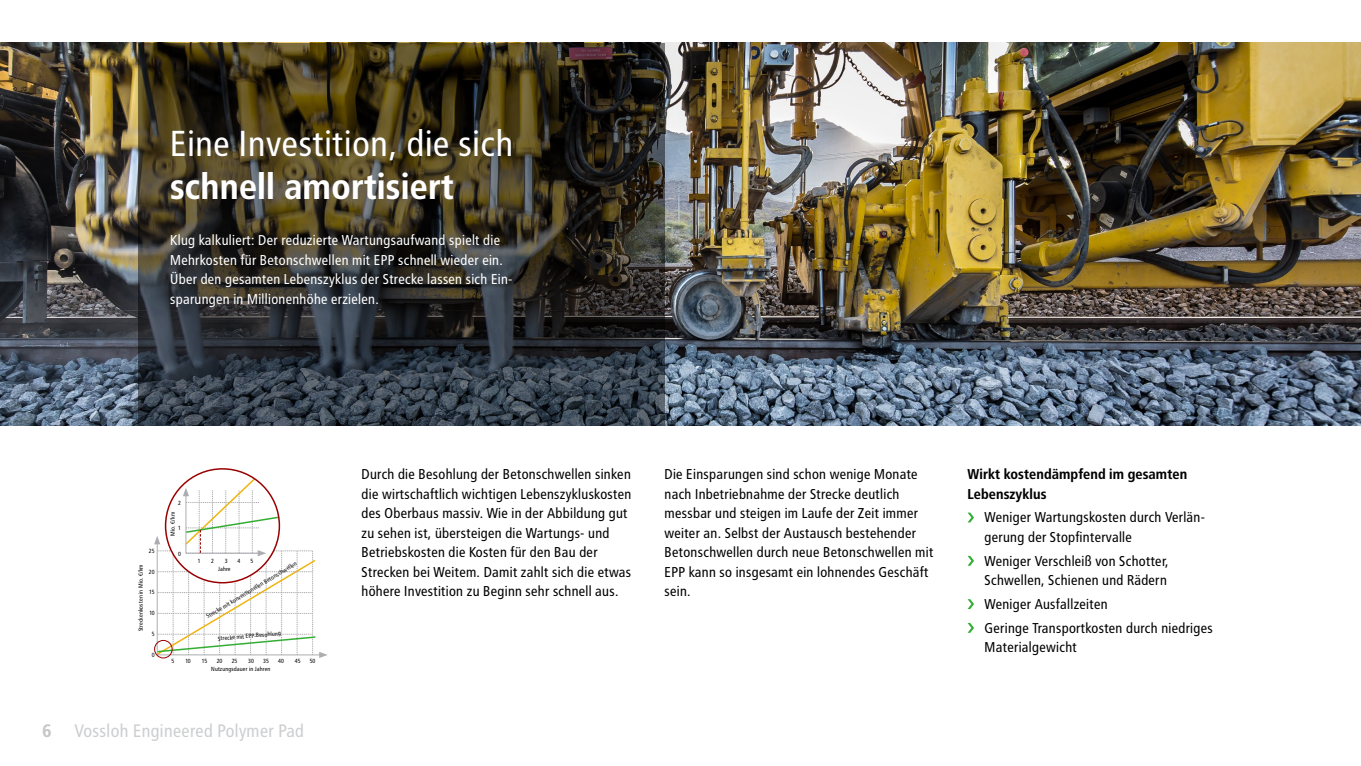
<style>
.page{position:relative;width:1361px;height:766px;background:#fff}
.page>*{position:absolute;margin:0;border:0;box-sizing:border-box;transform-origin:0 0}
.t1{font:36px "Transit OT";letter-spacing:-.015em;color:#fff}
.t2{font:700 36px "Transit OT";letter-spacing:-.015em;color:#fff}
.t3{font:18px "Transit OT";letter-spacing:-.015em;color:#cdced0}
.t4{font:14.25px/19.5px "Transit OT";letter-spacing:-.015em;color:#000}
.t5{font:14.25px/19.5px "Transit OT";letter-spacing:-.015em;color:#fff}
.t6{font:700 14.25px/19.5px "Transit OT";letter-spacing:-.015em;color:#000}
.t7{font:6px "Transit OT";letter-spacing:-.015em;color:#000}
.s1{font-weight:700;color:#c5c6c8}
</style>
<div class="page">
<img style="left:0;top:43px;width:1361px;height:382px">
<svg style="left:138px;top:43px;width:526px;height:382px;background:#353329"></svg>
<svg style="left:967px;top:512px;width:7px;height:10px"></svg>
<svg style="left:967px;top:555px;width:7px;height:10px"></svg>
<svg style="left:967px;top:599px;width:7px;height:10px"></svg>
<svg style="left:967px;top:622px;width:7px;height:10px"></svg>
<svg style="left:154px;top:469px;width:174px;height:188px"></svg>
<div style="left:165px;top:468px;width:115px;height:115px;border:2px solid #900;border-radius:50%"></div>
<div style="left:154px;top:640px;width:18px;height:18px;border:1px solid #900;border-radius:50%"></div>
<h1 class="t1" style="left:170px;top:122px;width:346px">Eine Investition, die sich</h1>
<h1 class="t2" style="left:170px;top:165px;width:286px">schnell amortisiert</h1>
<p class="t5" style="left:170px;top:230px;width:344px">Klug kalkuliert: Der reduzierte Wartungsaufwand spielt die Mehrkosten für Betonschwellen mit EPP schnell wieder ein.<br>Über den gesamten Lebenszyklus der Strecke lassen sich Ein&shy;sparungen in Millionenhöhe erzielen.</p>
<p class="t7" style="left:149px;top:547px;width:8px">25</p>
<p class="t7" style="left:149px;top:567px;width:7px">20</p>
<p class="t7" style="left:149px;top:588px;width:7px">15</p>
<p class="t7" style="left:149px;top:609px;width:7px">10</p>
<p class="t7" style="left:152px;top:630px;width:5px">5</p>
<p class="t7" style="left:152px;top:651px;width:5px">0</p>
<p class="t7" style="left:137px;top:631px;width:69px;rotate:-90deg">Streckenkosten in Mio. €/km</p>
<p class="t7" style="left:178px;top:499px;width:5px">2</p>
<p class="t7" style="left:178px;top:524px;width:5px">1</p>
<p class="t7" style="left:178px;top:550px;width:5px">0</p>
<p class="t7" style="left:169px;top:535px;width:26px;rotate:-90deg">Mio. €/km</p>
<p class="t7" style="left:198px;top:557px;width:5px">1</p>
<p class="t7" style="left:211px;top:557px;width:5px">2</p>
<p class="t7" style="left:225px;top:557px;width:5px">3</p>
<p class="t7" style="left:237px;top:557px;width:5px">4</p>
<p class="t7" style="left:251px;top:557px;width:5px">5</p>
<p class="t7" style="left:205px;top:613px;width:106px;rotate:-31deg">Strecke mit konventionellen Betonschwellen</p>
<p class="t7" style="left:218px;top:635px;width:65px;rotate:-5deg">Strecke mit EPP-Besohlung</p>
<p class="t7" style="left:218px;top:565px;width:14px">Jahre</p>
<p class="t7" style="left:172px;top:657px;width:5px">5</p>
<p class="t7" style="left:185px;top:657px;width:7px">10</p>
<p class="t7" style="left:202px;top:657px;width:7px">15</p>
<p class="t7" style="left:217px;top:657px;width:7px">20</p>
<p class="t7" style="left:232px;top:657px;width:8px">25</p>
<p class="t7" style="left:248px;top:657px;width:8px">30</p>
<p class="t7" style="left:263px;top:657px;width:8px">35</p>
<p class="t7" style="left:278px;top:657px;width:8px">40</p>
<p class="t7" style="left:295px;top:657px;width:8px">45</p>
<p class="t7" style="left:310px;top:657px;width:8px">50</p>
<p class="t7" style="left:211px;top:665px;width:61px">Nutzungsdauer in Jahren</p>
<p class="t3" style="left:43px;top:720px;width:264px"><span class="s1">6</span> Vossloh Engineered Polymer Pad</p>
<p class="t4" style="left:361px;top:464px;width:272px">Durch die Besohlung der Betonschwellen sinken die wirtschaftlich wichtigen Lebenszykluskosten des Oberbaus massiv. Wie in der Abbildung gut zu sehen ist, übersteigen die Wartungs- und Betriebskosten die Kosten für den Bau der Strecken bei Weitem. Damit zahlt sich die etwas höhere Investition zu Beginn sehr schnell aus.</p>
<p class="t4" style="left:664px;top:464px;width:271px">Die Einsparungen sind schon wenige Monate nach Inbetriebnahme der Strecke deutlich messbar und steigen im Laufe der Zeit immer weiter an. Selbst der Austausch bestehender Betonschwellen durch neue Betonschwellen mit EPP kann so insgesamt ein lohnendes Geschäft sein.</p>
<p class="t6" style="left:967px;top:464px;width:221px">Wirkt kostendämpfend im gesamten<br>Lebenszyklus</p>
<p class="t4" style="left:984px;top:507px;width:222px">Weniger Wartungskosten durch Verlän&shy;gerung der Stopfintervalle</p>
<p class="t4" style="left:984px;top:551px;width:186px">Weniger Verschleiß von Schotter,<br>Schwellen, Schienen und Rädern</p>
<p class="t4" style="left:984px;top:592px;width:230px;line-height:23.7px">Weniger Ausfallzeiten<br>Geringe Transportkosten durch niedriges</p>
<p class="t4" style="left:984px;top:637px;width:94px">Materialgewicht</p>
</div>
